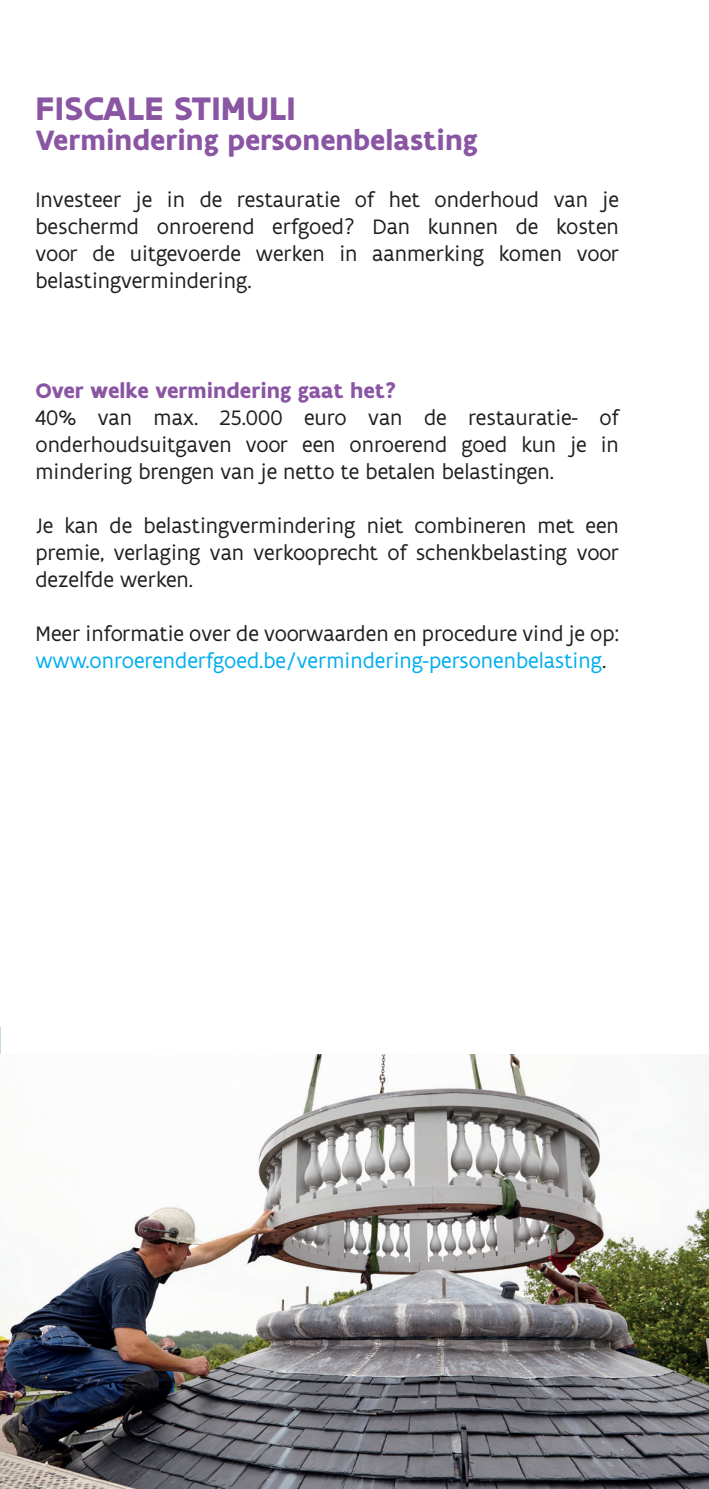
<style>
.page{position:relative;width:709px;height:1489px;background:#fff}
.page>*{position:absolute;margin:0;border:0;box-sizing:border-box;transform-origin:0 0}
.t1{font:700 35px "Flanders Art Sans";letter-spacing:.005em;color:#8a55a3}
.t2{font:700 30px "Flanders Art Sans";color:#8a55a3}
.t3{font:22.5px/27px "Flanders Art Sans";color:#231f20;text-align:justify}
.t4{font:22.5px/27px "Flanders Art Sans";color:#00aeef}
.t5{font:700 22.5px "Flanders Art Sans";color:#8a55a3}
.s1{color:#231f20}
</style>
<div class="page">
<img style="left:0;top:1054px;width:709px;height:434px">
<h1 class="t1" style="left:36px;top:86px;width:262px">FISCALE STIMULI</h1>
<h2 class="t2" style="left:35px;top:121px;width:444px">Vermindering personenbelasting</h2>
<p class="t3" style="left:35px;top:186px;width:585px">Investeer je in de restauratie of het onderhoud van je beschermd onroerend erfgoed? Dan kunnen de kosten voor de uitgevoerde werken in aanmerking komen voor belastingvermindering.</p>
<p class="t5" style="left:35px;top:376px;width:363px">Over welke vermindering gaat het?</p>
<p class="t3" style="left:35px;top:404px;width:585px">40% van max. 25.000 euro van de restauratie- of onderhoudsuitgaven voor een onroerend goed kun je in mindering brengen van je netto te betalen belastingen.</p>
<p class="t3" style="left:35px;top:512px;width:585px">Je kan de belastingvermindering niet combineren met een premie, verlaging van verkooprecht of schenkbelasting voor dezelfde werken.</p>
<p class="t4" style="left:35px;top:620px;width:585px"><span class="s1">Meer informatie over de voorwaarden en procedure vind je op: </span>www.onroerenderfgoed.be/vermindering-personenbelasting<span class="s1">.</span></p>
</div>
